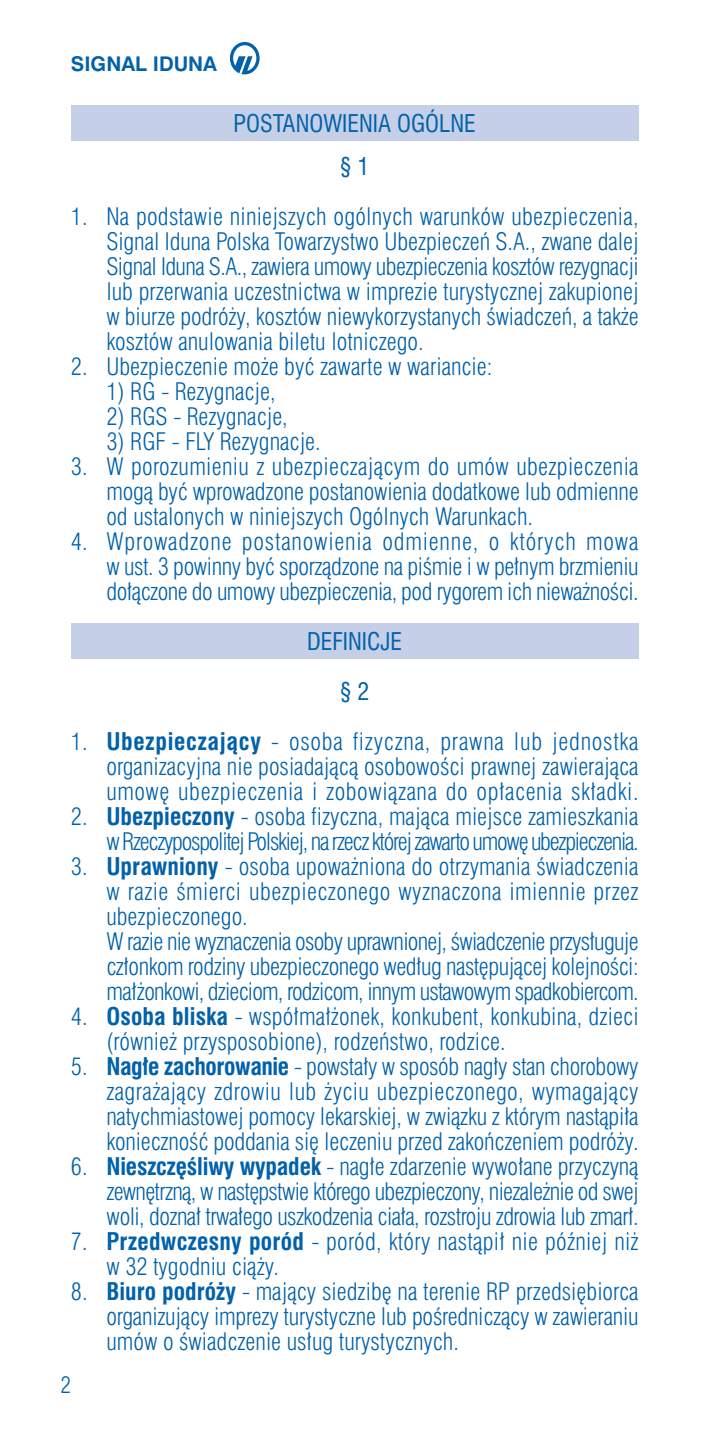
<style>
.page{position:relative;width:708px;height:1453px;background:#fff}
.page>*{position:absolute;margin:0;border:0;box-sizing:border-box;transform-origin:0 0}
.t1{font:300 condensed 23.75px/25px "Swiss 721 PL";color:#0161aa;text-align:justify}
.t2{font:300 condensed 23.75px/25px "Swiss 721 PL";letter-spacing:-.02em;color:#0161aa}
.t3{font:300 condensed 23.75px/25px "Swiss 721 PL";letter-spacing:-.055em;color:#0161aa;text-align:right}
.t4{font:condensed 23.75px/43px "Swiss 721 PL";color:#0161aa;text-align:center}
.t5{font:300 condensed 22.5px "Swiss 721 PL";color:#0161aa}
.t6{font:700 20.25px "Swiss 721 PL";color:#0161aa}
.s1{font-weight:700}
</style>
<div class="page">
<div style="left:71px;top:623px;width:567px;height:36px;background:#c5d0e8"></div>
<div style="left:71px;top:105px;width:567px;height:36px;background:#c5d0e8"></div>
<svg style="left:230px;top:42px;width:29px;height:32px"></svg>
<p class="t6" style="left:71px;top:57px;width:148px">SIGNAL IDUNA</p>
<p class="t4" style="left:233px;top:105px;width:244px">POSTANOWIENIA OGÓLNE § 1</p>
<p class="t1" style="left:106px;top:207px;width:533px;text-indent:-35px">1. Na podstawie niniejszych ogólnych warunków ubezpieczenia, Signal Iduna Polska Towarzystwo Ubezpieczeƒ S.A., zwane dalej Signal Iduna S.A., zawiera umowy ubezpieczenia kosztów rezygnacji lub przerwania uczestnictwa w imprezie turystycznej zakupionej w biurze podró˝y, kosztów niewykorzystanych Êwiadczeƒ, a tak˝e kosztów anulowania biletu lotniczego.</p>
<p class="t1" style="left:71px;top:357px;width:423px">2. Ubezpieczenie mo˝e byç zawarte w wariancie:</p>
<p class="t1" style="left:106px;top:382px;width:171px">1) RG - Rezygnacje,</p>
<p class="t1" style="left:106px;top:407px;width:183px">2) RGS - Rezygnacje,</p>
<p class="t1" style="left:106px;top:432px;width:216px">3) RGF - FLY Rezygnacje.</p>
<p class="t1" style="left:106px;top:457px;width:533px;text-indent:-35px">3. W porozumieniu z ubezpieczajàcym do umów ubezpieczenia mogà byç wprowadzone postanowienia dodatkowe lub odmienne od ustalonych w niniejszych Ogólnych Warunkach.</p>
<p class="t1" style="left:106px;top:532px;width:533px;text-indent:-35px">4. Wprowadzone postanowienia odmienne, o których mowa w ust. 3 powinny byç sporzàdzone na piÊmie i w pe∏nym brzmieniu do∏àczone do umowy ubezpieczenia, pod rygorem ich niewa˝noÊci.</p>
<p class="t4" style="left:307px;top:619px;width:96px;line-height:50px">DEFINICJE § 2</p>
<p class="t1" style="left:106px;top:732px;width:533px;text-indent:-35px">1. <span class="s1">Ubezpieczajàcy</span> - osoba fizyczna, prawna lub jednostka organizacyjna nie posiadajàcà osobowoÊci prawnej zawierajàca umow´ ubezpieczenia i zobowiàzana do op∏acenia sk∏adki.</p>
<p class="t3" style="left:71px;top:807px;width:569px">2. <span class="s1">Ubezpieczony</span> - osoba fizyczna, majàca miejsce zamieszkania w Rzeczypospolitej Polskiej, na rzecz której zawarto umow´ ubezpieczenia.</p>
<p class="t2" style="left:106px;top:857px;width:533px;text-indent:-35px">3. <span class="s1">Uprawniony</span> - osoba upowa˝niona do otrzymania Êwiadczenia w razie Êmierci ubezpieczonego wyznaczona imiennie przez ubezpieczonego.<br>W razie nie wyznaczenia osoby uprawnionej, Êwiadczenie przys∏uguje cz∏onkom rodziny ubezpieczonego wed∏ug nast´pujàcej kolejnoÊci: ma∏˝onkowi, dzieciom, rodzicom, innym ustawowym spadkobiercom.</p>
<p class="t1" style="left:106px;top:1007px;width:533px;text-indent:-35px">4. <span class="s1">Osoba bliska</span> - wspó∏ma∏˝onek, konkubent, konkubina, dzieci (równie˝ przysposobione), rodzeƒstwo, rodzice.</p>
<p class="t1" style="left:106px;top:1057px;width:533px;text-indent:-35px">5. <span class="s1">Nag∏e zachorowanie</span> - powsta∏y w sposób nag∏y stan chorobowy zagra˝ajàcy zdrowiu lub ˝yciu ubezpieczonego, wymagajàcy natychmiastowej pomocy lekarskiej, w zwiàzku z którym nastàpi∏a koniecznoÊç poddania si´ leczeniu przed zakoƒczeniem podró˝y.</p>
<p class="t1" style="left:106px;top:1157px;width:533px;text-indent:-35px">6. <span class="s1">Nieszcz´Êliwy wypadek</span> - nag∏e zdarzenie wywo∏ane przyczynà zewn´trznà, w nast´pstwie którego ubezpieczony, niezale˝nie od swej woli, dozna∏ trwa∏ego uszkodzenia cia∏a, rozstroju zdrowia lub zmar∏.</p>
<p class="t1" style="left:106px;top:1232px;width:533px;text-indent:-35px">7. <span class="s1">Przedwczesny poród</span> - poród, który nastàpi∏ nie póêniej ni˝ w 32 tygodniu cià˝y.</p>
<p class="t1" style="left:106px;top:1282px;width:534px;text-indent:-35px">8. <span class="s1">Biuro podró˝y</span> - majàcy siedzib´ na terenie RP przedsi´biorca organizujàcy imprezy turystyczne lub poÊredniczàcy w zawieraniu umów o Êwiadczenie us∏ug turystycznych.</p>
<p class="t5" style="left:60px;top:1377px;width:12px">2</p>
</div>
